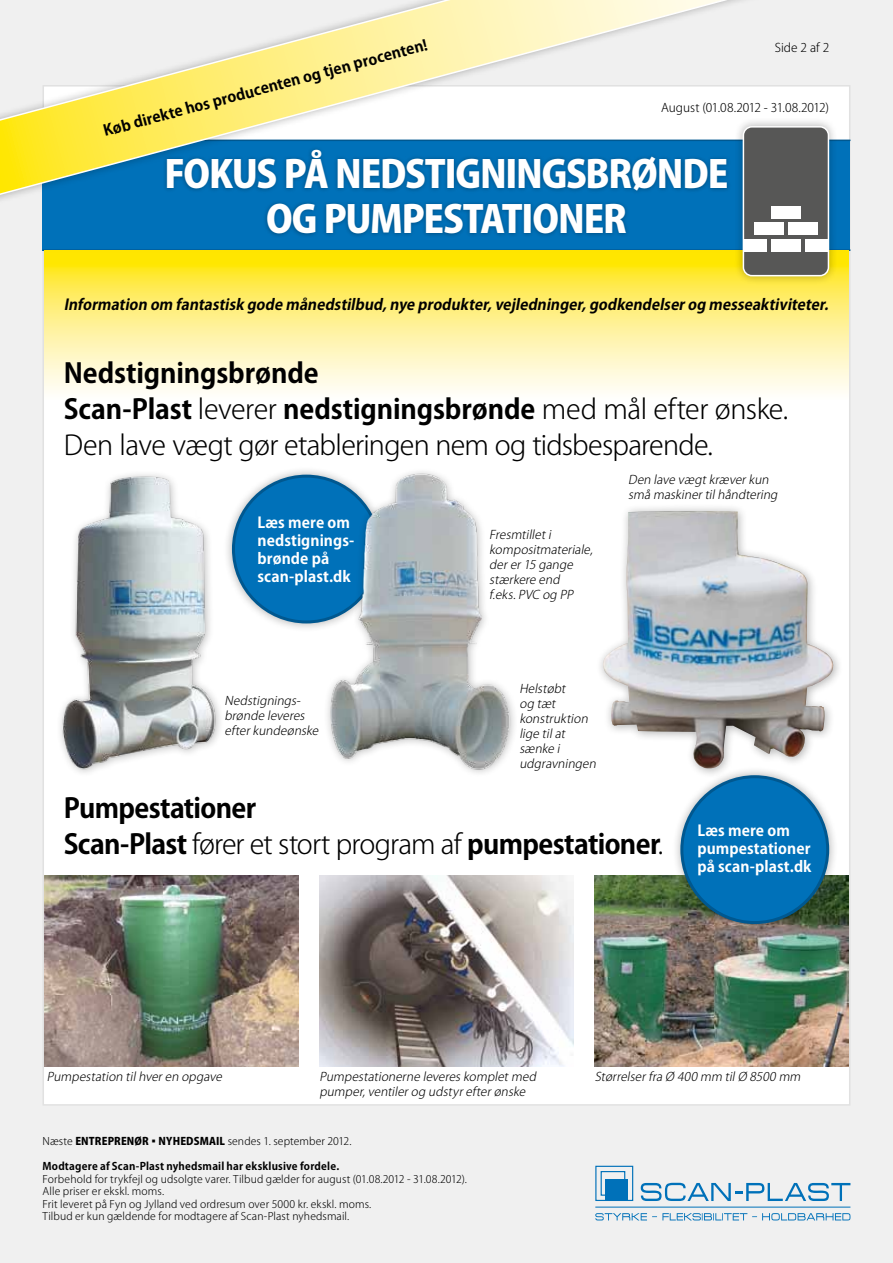
<style>
.page{position:relative;width:893px;height:1263px;background:#f0f0f0}
.page>*{position:absolute;margin:0;border:0;box-sizing:border-box;transform-origin:0 0}
.t1{font:800 37.5px/45px "Koz Go Pro";letter-spacing:-.03em;color:#fff;text-align:center}
.t2{font:300 27px/36px "Koz Go Pro";letter-spacing:-.025em;color:#000}
.t3{font:700 27px/36px "Koz Go Pro";letter-spacing:-.025em;color:#000}
.t4{font:italic 700 15px "Koz Go Pro";color:#000}
.t5{font:700 15px/18px "Koz Go Pro";letter-spacing:.005em;color:#fff}
.t6{font:700 15px "Koz Go Pro";color:#000}
.t7{font:italic 300 12px/15px "Koz Go Pro";color:#000}
.t8{font:300 12px "Koz Go Pro";letter-spacing:-.005em;color:#000}
.t9{font:300 10.5px/12.6px "Koz Go Pro";letter-spacing:.01em;color:#000}
.t10{font:700 10.5px "Koz Go Pro";letter-spacing:.02em;color:#000}
.s1{font-weight:700}
.s2{font-weight:300}
.s3{font-weight:800}
</style>
<div class="page">
<div style="left:43px;top:85px;width:807px;height:1021px;background:#fff;border:2px solid #e1e1e1"></div>
<div style="left:43px;top:140px;width:807px;height:111px;background:#0071b9"></div>
<div style="left:163px;top:146px;width:569px;height:92px;background:#000;opacity:.3"></div>
<hr style="left:595px;top:1206px;width:255px;height:1px;background:#0071b9">
<svg style="left:641px;top:1183px;width:209px;height:18px"></svg>
<svg style="left:595px;top:1213px;width:255px;height:7px"></svg>
<div style="left:595px;top:1166px;width:38px;height:35px;border:1px solid #0071b9"></div>
<div style="left:601px;top:1171px;width:24px;height:25px;border:1px solid #0071b9"></div>
<div style="left:606px;top:1179px;width:22px;height:22px;background:#0071b9"></div>
<hr style="left:43px;top:140px;width:807px;height:1px;background:#005890">
<hr style="left:43px;top:249px;width:807px;height:2px;background:#005890">
<svg style="left:44px;top:251px;width:805px;height:149px;background:#fff190"></svg>
<div style="left:734px;top:117px;width:104px;height:169px;background:#000;opacity:.3"></div>
<div style="left:743px;top:127px;width:85px;height:149px;background:#575756;border-radius:9px"></div>
<div style="left:743px;top:126px;width:86px;height:150px;border:2px solid #fff;border-radius:9px"></div>
<div style="left:754px;top:222px;width:30px;height:13px;background:#fff"></div>
<div style="left:788px;top:222px;width:30px;height:13px;background:#fff"></div>
<div style="left:771px;top:239px;width:30px;height:12px;background:#fff"></div>
<div style="left:743px;top:239px;width:24px;height:12px;background:#fff"></div>
<div style="left:805px;top:239px;width:24px;height:12px;background:#fff"></div>
<div style="left:0;top:0;width:807px;height:221px;background:#000;opacity:.3"></div>
<svg style="left:0;top:0;width:800px;height:213px"></svg>
<img style="left:44px;top:875px;width:254px;height:192px">
<img style="left:319px;top:875px;width:255px;height:192px">
<img style="left:595px;top:875px;width:254px;height:192px">
<div style="left:671px;top:766px;width:167px;height:167px;background:#000;opacity:.3"></div>
<div style="left:682px;top:777px;width:146px;height:145px;background:#0071b9;border-radius:50%"></div>
<img style="left:353px;top:471px;width:161px;height:302px">
<div style="left:595px;top:503px;width:248px;height:276px;background:#000;opacity:.3"></div>
<img style="left:601px;top:511px;width:233px;height:259px">
<img style="left:43px;top:460px;width:310px;height:335px">
<p class="t6" style="left:101px;top:122px;width:336px;rotate:-15deg">Køb direkte hos producenten og tjen procenten!</p>
<p class="t8" style="left:775px;top:40px;width:56px">Side 2 af 2</p>
<p class="t8" style="left:661px;top:100px;width:170px">August (01.08.2012 - 31.08.2012)</p>
<h1 class="t1" style="left:164px;top:154px;width:565px">FOKUS PÅ NEDSTIGNINGSBRØNDE<br>OG PUMPESTATIONER</h1>
<p class="t4" style="left:64px;top:295px;width:770px">Information om fantastisk gode månedstilbud,nye produkter,vejledninger,godkendelserog messeaktiviteter.</p>
<h2 class="t2" style="left:64px;top:355px;width:726px"><span class="s1">Nedstigningsbrønde<br>Scan-Plast</span> leverer <span class="s1">nedstigningsbrønde</span> med mål efter ønske.<br>Den lave vægt gør etableringen nem og tidsbesparende.</h2>
<p class="t5" style="left:257px;top:514px;width:98px">Læs mere om nedstignings&shy;brønde på scan-plast.dk</p>
<p class="t7" style="left:224px;top:693px;width:98px">Nedstignings&shy;brønde leveres efterkundeønske</p>
<p class="t7" style="left:489px;top:527px;width:107px">Fresmtilleti kompositmateriale, derer15 gange stærkere end f.eks.PVC og PP</p>
<p class="t7" style="left:628px;top:472px;width:154px">Den lave vægtkræverkun små maskinertilhåndtering</p>
<p class="t7" style="left:519px;top:681px;width:81px">Helstøbt<br>og tæt konstruktion lige tilat sænke i udgravningen</p>
<h2 class="t3" style="left:64px;top:792px;width:601px">Pumpestationer<br>Scan-Plast <span class="s2">fører et stort program af</span> pumpestationer<span class="s2">.</span></h2>
<p class="t5" style="left:697px;top:822px;width:116px">Læs mere om pumpestationer på scan-plast.dk</p>
<p class="t7" style="left:47px;top:1069px;width:179px">Pumpestation tilhveren opgave</p>
<p class="t7" style="left:319px;top:1069px;width:221px">Pumpestationerne levereskompletmed pumper,ventilerog udstyrefterønske</p>
<p class="t7" style="left:595px;top:1069px;width:210px">Størrelserfra Ø 400 mm tilØ 8500 mm</p>
<p class="t9" style="left:43px;top:1135px;width:310px">Næste <span class="s3">ENTREPRENØR</span> ▪ <span class="s3">NYHEDSMAIL</span> sendes 1. september 2012.</p>
<p class="t10" style="left:43px;top:1159px;width:298px">Modtagere af Scan-Plast nyhedsmail har eksklusive fordele.</p>
<p class="t9" style="left:43px;top:1172px;width:426px">Forbehold for trykfejl og udsolgte varer. Tilbud gælder for august (01.08.2012 - 31.08.2012).<br>Alle priser er ekskl. moms.<br>Frit leveret på Fyn og Jylland ved ordresum over 5000 kr. ekskl. moms.<br>Tilbud er kun gældende for modtagere af Scan-Plast nyhedsmail.</p>
</div>
